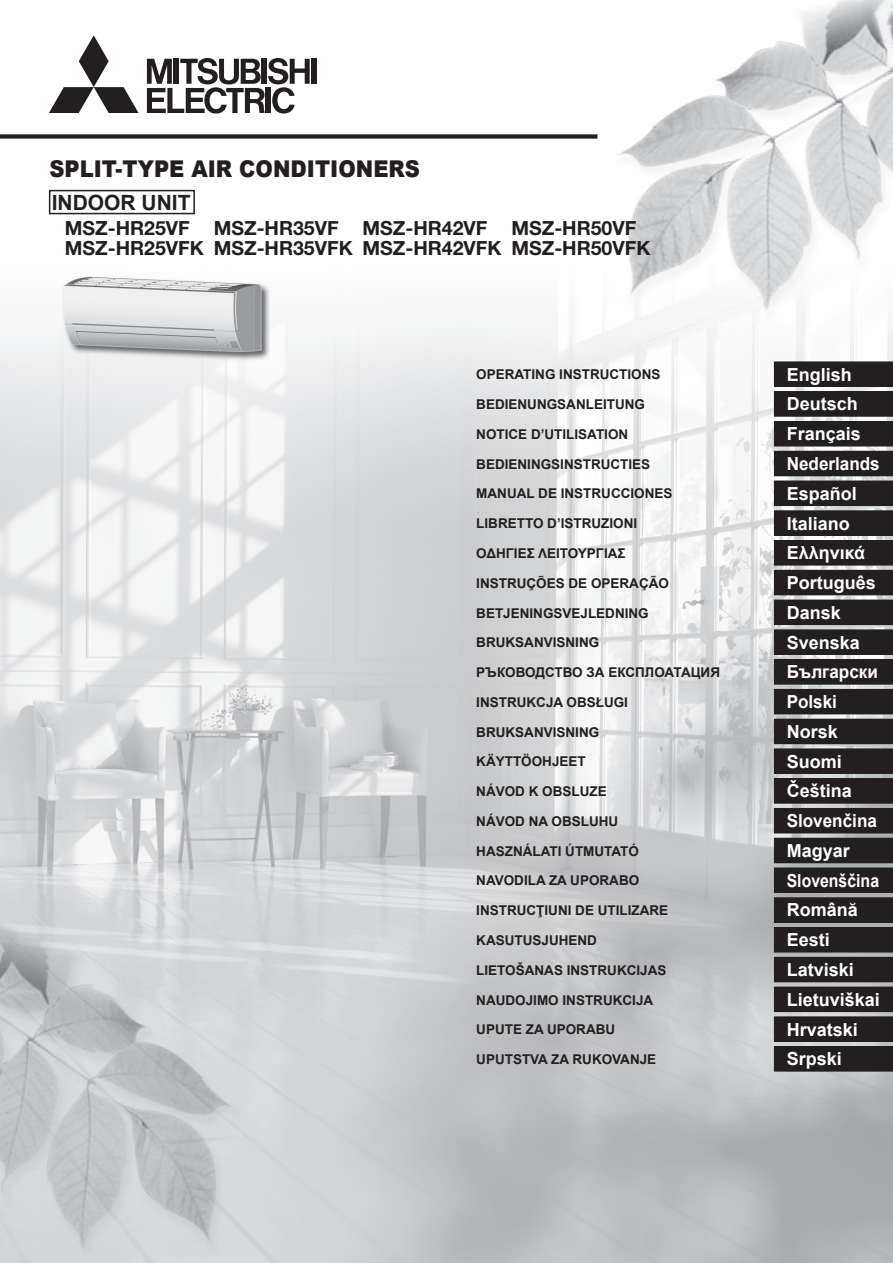
<style>
.page{position:relative;width:893px;height:1263px;background:#fff}
.page>*{position:absolute;margin:0;border:0;box-sizing:border-box;transform-origin:0 0}
.t1{font:900 23.1px "Arial";color:#231f20;scale:.91 1}
.t2{font:700 21px "Arial";color:#231f20}
.t3{font:700 19.5px/19.5px "Helvetica Neue LT Std";color:#231f20}
.t4{font:700 18px/29.7px "Arial";color:#fff}
.t5{font:700 13.5px "Arial";color:#231f20}
</style>
<div class="page">
<img style="left:0;top:0;width:893px;height:1263px">
<div style="left:49px;top:190px;width:146px;height:24px;border:2px solid #231f20"></div>
<svg style="left:49px;top:35px;width:90px;height:78px"></svg>
<div style="left:312px;top:59px;width:5px;height:25px;background:#231f20"></div>
<svg style="left:147px;top:58px;width:163px;height:56px"></svg>
<div style="left:0;top:134px;width:597px;height:5px;background:#231f20"></div>
<svg style="left:774px;top:361px;width:119px;height:710px"></svg>
<h1 class="t1" style="left:49px;top:152px;width:409px">SPLIT-TYPE AIR CONDITIONERS</h1>
<h2 class="t2" style="left:52px;top:188px;width:140px">INDOOR UNIT</h2>
<h3 class="t3" style="left:65px;top:218px;width:587px">MSZ-HR25VF MSZ-HR35VF MSZ-HR42VF MSZ-HR50VF<br>MSZ-HR25VFK MSZ-HR35VFK MSZ-HR42VFK MSZ-HR50VFK</h3>
<p class="t5" style="left:476px;top:366px;width:186px">OPERATING INSTRUCTIONS</p>
<h3 class="t4" style="left:787px;top:360px;width:67px">English</h3>
<p class="t5" style="left:476px;top:395px;width:170px">BEDIENUNGSANLEITUNG</p>
<p class="t5" style="left:476px;top:425px;width:153px">NOTICE D’UTILISATION</p>
<p class="t5" style="left:476px;top:455px;width:176px">BEDIENINGSINSTRUCTIES</p>
<p class="t5" style="left:476px;top:485px;width:198px">MANUAL DE INSTRUCCIONES</p>
<p class="t5" style="left:476px;top:514px;width:163px">LIBRETTO D’ISTRUZIONI</p>
<p class="t5" style="left:476px;top:544px;width:151px">ΟΔΗΓΙΕΣ ΛΕΙΤΟΥΡΓΙΑΣ</p>
<p class="t5" style="left:476px;top:574px;width:194px">INSTRUÇÕES DE OPERAÇÃO</p>
<p class="t5" style="left:476px;top:604px;width:174px">BETJENINGSVEJLEDNING</p>
<p class="t5" style="left:476px;top:634px;width:124px">BRUKSANVISNING</p>
<p class="t5" style="left:476px;top:663px;width:245px">РЪКОВОДСТВО ЗА ЕКСПЛОАТАЦИЯ</p>
<p class="t5" style="left:476px;top:693px;width:153px">INSTRUKCJA OBSŁUGI</p>
<p class="t5" style="left:476px;top:723px;width:124px">BRUKSANVISNING</p>
<p class="t5" style="left:476px;top:753px;width:111px">KÄYTTÖOHJEET</p>
<p class="t5" style="left:476px;top:782px;width:132px">NÁVOD K OBSLUZE</p>
<p class="t5" style="left:476px;top:812px;width:143px">NÁVOD NA OBSLUHU</p>
<p class="t5" style="left:476px;top:842px;width:164px">HASZNÁLATI ÚTMUTATÓ</p>
<p class="t5" style="left:476px;top:872px;width:164px">NAVODILA ZA UPORABO</p>
<p class="t5" style="left:476px;top:901px;width:193px">INSTRUCŢIUNI DE UTILIZARE</p>
<p class="t5" style="left:476px;top:931px;width:122px">KASUTUSJUHEND</p>
<p class="t5" style="left:476px;top:961px;width:192px">LIETOŠANAS INSTRUKCIJAS</p>
<p class="t5" style="left:476px;top:991px;width:178px">NAUDOJIMO INSTRUKCIJA</p>
<p class="t5" style="left:476px;top:1020px;width:140px">UPUTE ZA UPORABU</p>
<p class="t5" style="left:476px;top:1050px;width:182px">UPUTSTVA ZA RUKOVANJE</p>
<h3 class="t4" style="left:787px;top:390px;width:95px">Deutsch<br>Français<br>Nederlands<br>Español<br>Italiano<br>Ελληνικά<br>Português<br>Dansk<br>Svenska<br>Български<br>Polski<br>Norsk<br>Suomi<br>Čeština<br>Slovenčina<br>Magyar<br>Slovenščina<br>Română<br>Eesti<br>Latviski<br>Lietuviškai<br>Hrvatski<br>Srpski</h3>
</div>
